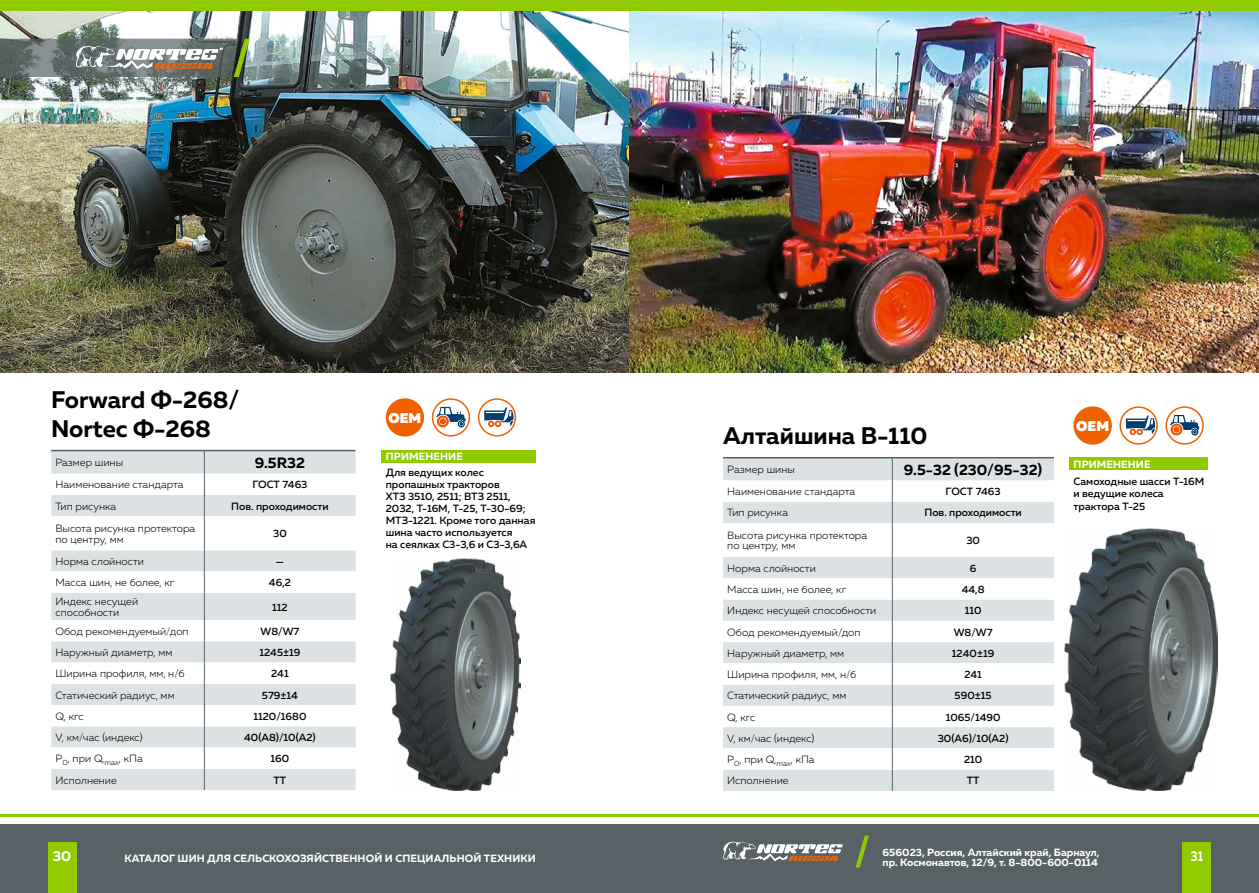
<style>
.page{position:relative;width:1259px;height:893px;background:#fff}
.page>*{position:absolute;margin:0;border:0;box-sizing:border-box;transform-origin:0 0}
.t1{font:700 24px/28.8px "Muller";color:#000}
.t2{font:700 15px "Muller";color:#000}
.t3{font:700 14.25px "Muller";color:#fff}
.t4{font:700 14.25px "Muller";color:#fff;scale:.8 1}
.t5{font:900 14.1px "Muller";color:#fff}
.t6{font:300 10.5px/10.5px "Muller";color:#000}
.t7{font:500 10.5px/12px "Muller";color:#000}
.t8{font:700 10.5px/10.5px "Muller";letter-spacing:.01em;color:#fff}
</style>
<div class="page">
<img style="left:0;top:11px;width:1259px;height:361px">
<div style="left:51px;top:451px;width:304px;height:339px;background:#dce1e3"></div>
<svg style="left:51px;top:474px;width:304px;height:295px"></svg>
<svg style="left:204px;top:451px;width:1px;height:65px"></svg>
<hr style="left:204px;top:516px;width:1px;height:34px;background:#586266">
<svg style="left:204px;top:550px;width:1px;height:240px"></svg>
<hr style="left:51px;top:450px;width:304px;height:1px;background:#586266">
<svg style="left:478px;top:399px;width:37px;height:37px"></svg>
<div style="left:478px;top:398px;width:38px;height:39px;border:2px solid #f06100;border-radius:50%"></div>
<svg style="left:484px;top:407px;width:30px;height:20px"></svg>
<svg style="left:432px;top:399px;width:37px;height:37px"></svg>
<div style="left:432px;top:398px;width:38px;height:39px;border:2px solid #f06100;border-radius:50%"></div>
<svg style="left:436px;top:407px;width:29px;height:20px"></svg>
<div style="left:386px;top:398px;width:38px;height:39px;background:#f06100;border-radius:50%"></div>
<div style="left:381px;top:450px;width:155px;height:12px;background:#92ca00"></div>
<img style="left:390px;top:559px;width:131px;height:232px">
<div style="left:723px;top:458px;width:331px;height:333px;background:#dce1e3"></div>
<svg style="left:723px;top:480px;width:331px;height:290px"></svg>
<svg style="left:892px;top:458px;width:1px;height:65px"></svg>
<hr style="left:892px;top:523px;width:1px;height:34px;background:#586266">
<svg style="left:892px;top:557px;width:1px;height:234px"></svg>
<svg style="left:1120px;top:407px;width:37px;height:37px"></svg>
<div style="left:1119px;top:406px;width:38px;height:39px;border:2px solid #f06100;border-radius:50%"></div>
<svg style="left:1125px;top:415px;width:30px;height:20px"></svg>
<svg style="left:1166px;top:407px;width:37px;height:37px"></svg>
<div style="left:1165px;top:406px;width:38px;height:39px;border:2px solid #f06100;border-radius:50%"></div>
<svg style="left:1170px;top:415px;width:29px;height:21px"></svg>
<div style="left:1073px;top:406px;width:38px;height:39px;background:#f06100;border-radius:50%"></div>
<hr style="left:723px;top:457px;width:331px;height:1px;background:#586266">
<div style="left:1069px;top:457px;width:139px;height:13px;background:#92ca00"></div>
<img style="left:1064px;top:528px;width:154px;height:263px">
<div style="left:0;top:824px;width:629px;height:69px;background:#586266"></div>
<div style="left:0;top:0;width:629px;height:11px;background:#92ca00"></div>
<div style="left:629px;top:0;width:630px;height:11px;background:#92ca00"></div>
<hr style="left:0;top:815px;width:629px;height:2px;background:#92ca00">
<hr style="left:629px;top:815px;width:630px;height:2px;background:#92ca00">
<div style="left:629px;top:824px;width:630px;height:69px;background:#586266"></div>
<svg style="left:0;top:39px;width:250px;height:38px;background:#7c837c"></svg>
<div style="left:48px;top:842px;width:28px;height:51px;background:#92ca00"></div>
<div style="left:1182px;top:842px;width:29px;height:51px;background:#92ca00"></div>
<svg style="left:855px;top:836px;width:14px;height:32px"></svg>
<svg style="left:723px;top:842px;width:120px;height:19px"></svg>
<h1 class="t1" style="left:51px;top:385px;width:190px">Forward Ф-268/<br>Nortec Ф-268</h1>
<p class="t6" style="left:55px;top:457px;width:69px">Размер шины</p>
<h2 class="t2" style="left:255px;top:453px;width:52px">9.5R32</h2>
<p class="t6" style="left:55px;top:479px;width:130px">Наименование стандарта</p>
<p class="t7" style="left:252px;top:479px;width:57px">ГОСТ 7463</p>
<p class="t6" style="left:55px;top:501px;width:62px">Тип рисунка</p>
<p class="t7" style="left:231px;top:500px;width:99px">Пов. проходимости</p>
<p class="t6" style="left:55px;top:523px;width:141px">Высота рисунка протектора по центру, мм</p>
<p class="t7" style="left:273px;top:528px;width:15px">30</p>
<p class="t6" style="left:55px;top:556px;width:90px">Норма слойности</p>
<p class="t7" style="left:276px;top:555px;width:10px">—</p>
<p class="t6" style="left:55px;top:577px;width:120px">Масса шин, не более, кг</p>
<p class="t7" style="left:269px;top:576px;width:24px">46,2</p>
<p class="t6" style="left:55px;top:596px;width:84px">Индекс несущей способности</p>
<p class="t7" style="left:272px;top:601px;width:17px">112</p>
<p class="t6" style="left:55px;top:626px;width:135px">Обод рекомендуемый/доп</p>
<p class="t7" style="left:260px;top:625px;width:40px">W8/W7</p>
<p class="t6" style="left:55px;top:647px;width:118px">Наружный диаметр, мм</p>
<p class="t7" style="left:259px;top:646px;width:43px">1245±19</p>
<p class="t6" style="left:55px;top:668px;width:131px">Ширина профиля, мм, н/б</p>
<p class="t7" style="left:271px;top:667px;width:19px">241</p>
<p class="t6" style="left:55px;top:689px;width:121px">Статический радиус, мм</p>
<p class="t7" style="left:262px;top:689px;width:38px">579±14</p>
<p class="t6" style="left:55px;top:711px;width:30px">Q, кгс</p>
<p class="t7" style="left:253px;top:710px;width:55px">1120/1680</p>
<p class="t6" style="left:55px;top:732px;width:88px">V, км/час (индекс)</p>
<p class="t7" style="left:244px;top:731px;width:73px">40(А8)/10(А2)</p>
<p class="t6" style="left:55px;top:753px;width:89px">P<sub>0</sub>, при Q,<sub>max</sub>, кПа</p>
<p class="t7" style="left:271px;top:752px;width:20px">160</p>
<p class="t6" style="left:55px;top:775px;width:63px">Исполнение</p>
<p class="t7" style="left:274px;top:774px;width:14px">ТТ</p>
<h3 class="t5" style="left:388px;top:409px;width:34px">ОЕМ</h3>
<p class="t8" style="left:386px;top:451px;width:78px">ПРИМЕНЕНИЕ</p>
<p class="t7" style="left:386px;top:467px;width:151px">Для ведущих колес пропашных тракторов<br>ХТЗ 3510, 2511; ВТЗ 2511,<br>2032, Т-16М, Т-25, Т-30-69;<br>МТЗ-1221. Кроме того данная шина часто используется<br>на сеялках С3-3,6 и C3-3,6A</p>
<p class="t6" style="left:727px;top:464px;width:69px">Размер шины</p>
<h2 class="t2" style="left:904px;top:460px;width:140px">9.5-32 (230/95-32)</h2>
<h1 class="t1" style="left:723px;top:421px;width:206px">Алтайшина В-110</h1>
<p class="t6" style="left:727px;top:486px;width:130px">Наименование стандарта</p>
<p class="t7" style="left:945px;top:485px;width:57px">ГОСТ 7463</p>
<p class="t6" style="left:727px;top:507px;width:62px">Тип рисунка</p>
<p class="t7" style="left:924px;top:507px;width:99px">Пов. проходимости</p>
<p class="t6" style="left:727px;top:530px;width:141px">Высота рисунка протектора по центру, мм</p>
<p class="t7" style="left:966px;top:534px;width:15px">30</p>
<p class="t6" style="left:727px;top:563px;width:90px">Норма слойности</p>
<p class="t7" style="left:970px;top:562px;width:8px">6</p>
<p class="t6" style="left:727px;top:584px;width:120px">Масса шин, не более, кг</p>
<p class="t7" style="left:961px;top:583px;width:24px">44,8</p>
<p class="t6" style="left:727px;top:605px;width:151px">Индекс несущей способности</p>
<p class="t7" style="left:964px;top:604px;width:18px">110</p>
<p class="t6" style="left:727px;top:627px;width:135px">Обод рекомендуемый/доп</p>
<p class="t7" style="left:953px;top:626px;width:40px">W8/W7</p>
<p class="t6" style="left:727px;top:648px;width:118px">Наружный диаметр, мм</p>
<p class="t7" style="left:952px;top:647px;width:44px">1240±19</p>
<p class="t6" style="left:727px;top:669px;width:131px">Ширина профиля, мм, н/б</p>
<p class="t7" style="left:964px;top:668px;width:19px">241</p>
<p class="t6" style="left:727px;top:690px;width:121px">Статический радиус, мм</p>
<p class="t7" style="left:954px;top:690px;width:39px">590±15</p>
<p class="t6" style="left:727px;top:712px;width:30px">Q, кгс</p>
<p class="t7" style="left:945px;top:711px;width:56px">1065/1490</p>
<p class="t6" style="left:727px;top:733px;width:88px">V, км/час (индекс)</p>
<p class="t7" style="left:937px;top:732px;width:72px">30(А6)/10(А2)</p>
<p class="t6" style="left:727px;top:754px;width:89px">P<sub>0</sub>, при Q,<sub>max</sub>, кПа</p>
<p class="t7" style="left:964px;top:753px;width:20px">210</p>
<p class="t6" style="left:727px;top:775px;width:63px">Исполнение</p>
<p class="t7" style="left:966px;top:775px;width:14px">ТТ</p>
<h3 class="t5" style="left:1076px;top:417px;width:34px">ОЕМ</h3>
<p class="t8" style="left:1073px;top:459px;width:78px">ПРИМЕНЕНИЕ</p>
<p class="t7" style="left:1073px;top:475px;width:132px;line-height:12.6px">Самоходные шасси Т-16М и ведущие колеса трактора Т-25</p>
<p class="t8" style="left:882px;top:847px;width:218px">656023, Россия, Алтайский край, Барнаул, пр. Космонавтов, 12/9, т. 8-800-600-0114</p>
<h3 class="t3" style="left:53px;top:847px;width:20px">30</h3>
<p class="t8" style="left:124px;top:853px;width:413px">КАТАЛОГ ШИН ДЛЯ СЕЛЬСКОХОЗЯЙСТВЕННОЙ И СПЕЦИАЛЬНОЙ ТЕХНИКИ</p>
<h3 class="t4" style="left:1190px;top:847px;width:17px">31</h3>
</div>
